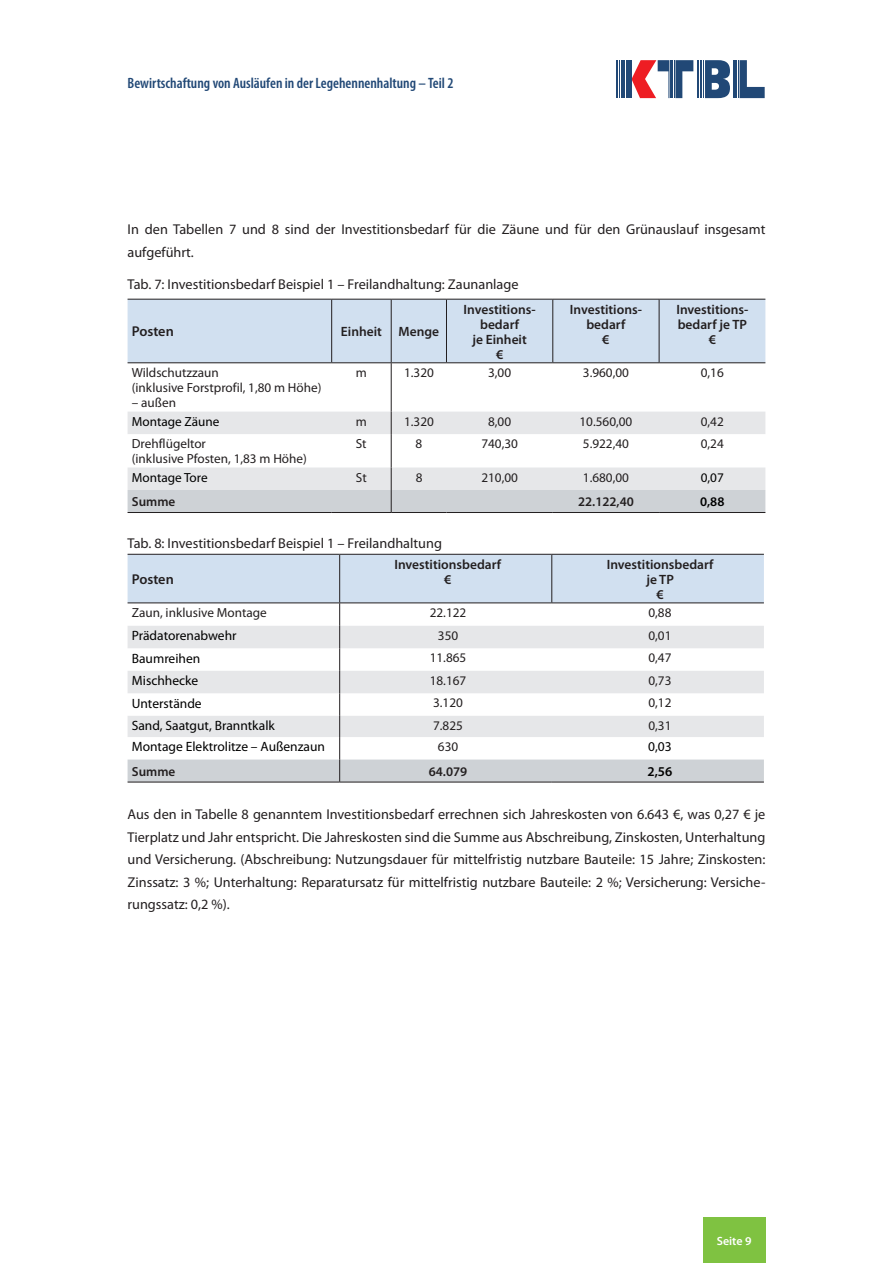
<style>
.page{position:relative;width:893px;height:1263px;background:#fff}
.page>*{position:absolute;margin:0;border:0;box-sizing:border-box;transform-origin:0 0}
.t1{font:600 condensed 15px "Myriad Pro";color:#214876}
.t2{font:14.25px/22.5px "Myriad Pro";color:#231f20}
.t3{font:600 14.25px "Myriad Pro";color:#231f20}
.t4{font:600 13.5px/15px "Myriad Pro";color:#231f20;text-align:center}
.t5{font:13.5px "Myriad Pro";color:#000}
.t6{font:600 13.5px "Myriad Pro";color:#000}
.t7{font:13.2px/15px "Myriad Pro";color:#231f20}
.t8{font:13.2px "Myriad Pro";color:#000}
.t9{font:600 13.2px "Myriad Pro";color:#231f20}
.t10{font:600 13.2px "Myriad Pro";color:#000}
.t11{font:600 12px "Myriad Pro";color:#fff}
</style>
<div class="page">
<svg style="left:631px;top:60px;width:38px;height:38px"></svg>
<hr style="left:670px;top:60px;width:1px;height:38px;background:#214876">
<hr style="left:672px;top:60px;width:1px;height:38px;background:#214876">
<hr style="left:674px;top:60px;width:1px;height:38px;background:#214876">
<svg style="left:675px;top:60px;width:18px;height:38px"></svg>
<hr style="left:733px;top:60px;width:1px;height:38px;background:#214876">
<hr style="left:736px;top:60px;width:1px;height:38px;background:#214876">
<hr style="left:738px;top:60px;width:1px;height:38px;background:#214876">
<svg style="left:739px;top:60px;width:26px;height:38px"></svg>
<hr style="left:697px;top:60px;width:2px;height:38px;background:#214876">
<hr style="left:700px;top:60px;width:1px;height:38px;background:#214876">
<svg style="left:705px;top:60px;width:25px;height:38px"></svg>
<hr style="left:701px;top:60px;width:1px;height:38px;background:#214876">
<hr style="left:703px;top:60px;width:1px;height:38px;background:#214876">
<hr style="left:617px;top:60px;width:1px;height:38px;background:#214876">
<hr style="left:619px;top:60px;width:1px;height:38px;background:#214876">
<hr style="left:621px;top:60px;width:1px;height:38px;background:#214876">
<hr style="left:622px;top:60px;width:1px;height:38px;background:#214876">
<hr style="left:624px;top:60px;width:1px;height:38px;background:#214876">
<div style="left:626px;top:60px;width:5px;height:38px;background:#214876"></div>
<div style="left:128px;top:300px;width:637px;height:62px;background:#d1e0f0"></div>
<svg style="left:128px;top:412px;width:637px;height:55px"></svg>
<hr style="left:128px;top:299px;width:204px;height:1px;background:#231f20">
<hr style="left:332px;top:299px;width:59px;height:1px;background:#231f20">
<hr style="left:331px;top:300px;width:1px;height:62px;background:#231f20">
<hr style="left:391px;top:299px;width:55px;height:1px;background:#231f20">
<hr style="left:391px;top:300px;width:1px;height:62px;background:#231f20">
<hr style="left:446px;top:299px;width:107px;height:1px;background:#231f20">
<hr style="left:446px;top:300px;width:1px;height:62px;background:#231f20">
<hr style="left:553px;top:299px;width:106px;height:1px;background:#231f20">
<hr style="left:552px;top:300px;width:1px;height:62px;background:#231f20">
<hr style="left:659px;top:299px;width:106px;height:1px;background:#231f20">
<hr style="left:659px;top:300px;width:1px;height:62px;background:#231f20">
<hr style="left:128px;top:362px;width:204px;height:1px;background:#231f20">
<hr style="left:332px;top:362px;width:59px;height:1px;background:#231f20">
<hr style="left:391px;top:362px;width:55px;height:1px;background:#231f20">
<hr style="left:446px;top:362px;width:107px;height:1px;background:#231f20">
<hr style="left:553px;top:362px;width:106px;height:1px;background:#231f20">
<hr style="left:659px;top:362px;width:106px;height:1px;background:#231f20">
<hr style="left:128px;top:512px;width:204px;height:1px;background:#231f20">
<hr style="left:332px;top:512px;width:59px;height:1px;background:#231f20">
<hr style="left:391px;top:512px;width:55px;height:1px;background:#231f20">
<hr style="left:446px;top:512px;width:107px;height:1px;background:#231f20">
<hr style="left:553px;top:512px;width:106px;height:1px;background:#231f20">
<hr style="left:659px;top:512px;width:106px;height:1px;background:#231f20">
<hr style="left:391px;top:363px;width:1px;height:49px;background:#231f20">
<svg style="left:391px;top:412px;width:1px;height:22px"></svg>
<hr style="left:391px;top:434px;width:1px;height:33px;background:#231f20">
<svg style="left:128px;top:467px;width:637px;height:45px;background:#dadddf"></svg>
<svg style="left:128px;top:554px;width:636px;height:228px"></svg>
<hr style="left:128px;top:782px;width:212px;height:1px;background:#231f20">
<hr style="left:340px;top:782px;width:212px;height:1px;background:#231f20">
<hr style="left:552px;top:782px;width:212px;height:1px;background:#231f20">
<div style="left:703px;top:1217px;width:62px;height:46px;background:#7fc241"></div>
<p class="t1" style="left:128px;top:74px;width:327px">Bewirtschaftung von Ausläufen in der Legehennenhaltung – Teil 2</p>
<p class="t2" style="left:128px;top:218px;width:639px">In den Tabellen 7 und 8 sind der Investitionsbedarf für die Zäune und für den Grünauslauf insgesamt aufgeführt.</p>
<p class="t2" style="left:128px;top:273px;width:392px">Tab. 7: Investitionsbedarf Beispiel 1 – Freilandhaltung: Zaunanlage</p>
<p class="t3" style="left:132px;top:324px;width:44px">Posten</p>
<p class="t4" style="left:341px;top:324px;width:100px">Einheit Menge</p>
<p class="t4" style="left:464px;top:302px;width:74px">Investitions&shy;bedarf<br>je Einheit<br>€</p>
<p class="t4" style="left:570px;top:302px;width:74px">Investitions&shy;bedarf<br>€</p>
<p class="t4" style="left:676px;top:302px;width:74px">Investitions&shy;bedarf je TP €</p>
<p class="t7" style="left:132px;top:366px;width:191px">Wildschutzzaun<br>(inklusive Forstprofil, 1,80 m Höhe)</p>
<p class="t7" style="left:132px;top:396px;width:46px">– außen</p>
<p class="t7" style="left:356px;top:366px;width:13px">m</p>
<p class="t7" style="left:404px;top:366px;width:31px">1.320</p>
<p class="t7" style="left:488px;top:366px;width:25px">3,00</p>
<p class="t7" style="left:583px;top:366px;width:48px">3.960,00</p>
<p class="t7" style="left:701px;top:366px;width:25px">0,16</p>
<p class="t8" style="left:132px;top:414px;width:89px">Montage Zäune</p>
<p class="t7" style="left:356px;top:414px;width:13px">m</p>
<p class="t7" style="left:404px;top:414px;width:31px">1.320</p>
<p class="t7" style="left:488px;top:414px;width:25px">8,00</p>
<p class="t7" style="left:580px;top:414px;width:54px">10.560,00</p>
<p class="t7" style="left:701px;top:414px;width:25px">0,42</p>
<p class="t7" style="left:132px;top:437px;width:177px">Drehflügeltor<br>(inklusive Pfosten, 1,83 m Höhe)</p>
<p class="t7" style="left:356px;top:437px;width:12px">St</p>
<p class="t7" style="left:416px;top:437px;width:8px">8</p>
<p class="t7" style="left:481px;top:437px;width:38px">740,30</p>
<p class="t7" style="left:583px;top:437px;width:48px">5.922,40</p>
<p class="t7" style="left:701px;top:437px;width:25px">0,24</p>
<p class="t8" style="left:132px;top:470px;width:77px">Montage Tore</p>
<p class="t7" style="left:356px;top:470px;width:12px">St</p>
<p class="t7" style="left:416px;top:470px;width:8px">8</p>
<p class="t7" style="left:481px;top:470px;width:38px">210,00</p>
<p class="t7" style="left:583px;top:470px;width:48px">1.680,00</p>
<p class="t8" style="left:701px;top:470px;width:25px">0,07</p>
<p class="t9" style="left:132px;top:494px;width:45px">Summe</p>
<p class="t9" style="left:578px;top:494px;width:57px">22.122,40</p>
<p class="t10" style="left:700px;top:494px;width:26px">0,88</p>
<p class="t2" style="left:128px;top:532px;width:316px">Tab. 8: Investitionsbedarf Beispiel 1 – Freilandhaltung</p>
<p class="t3" style="left:132px;top:571px;width:44px">Posten</p>
<p class="t4" style="left:394px;top:557px;width:108px">Investitionsbedarf €</p>
<p class="t4" style="left:607px;top:557px;width:108px">Investitionsbedarf je TP<br>€</p>
<p class="t7" style="left:132px;top:606px;width:136px">Zaun, inklusive Montage</p>
<p class="t7" style="left:430px;top:606px;width:38px">22.122</p>
<p class="t7" style="left:648px;top:606px;width:25px">0,88</p>
<p class="t5" style="left:132px;top:628px;width:106px">Prädatorenabwehr</p>
<p class="t7" style="left:438px;top:628px;width:22px">350</p>
<p class="t7" style="left:648px;top:628px;width:25px">0,01</p>
<p class="t5" style="left:132px;top:651px;width:70px">Baumreihen</p>
<p class="t7" style="left:430px;top:651px;width:38px">11.865</p>
<p class="t7" style="left:648px;top:651px;width:25px">0,47</p>
<p class="t5" style="left:132px;top:673px;width:68px">Mischhecke</p>
<p class="t7" style="left:430px;top:673px;width:38px">18.167</p>
<p class="t7" style="left:648px;top:673px;width:25px">0,73</p>
<p class="t5" style="left:132px;top:696px;width:71px">Unterstände</p>
<p class="t7" style="left:433px;top:696px;width:31px">3.120</p>
<p class="t7" style="left:648px;top:696px;width:25px">0,12</p>
<p class="t5" style="left:132px;top:718px;width:145px">Sand, Saatgut, Branntkalk</p>
<p class="t7" style="left:433px;top:718px;width:31px">7.825</p>
<p class="t7" style="left:648px;top:718px;width:25px">0,31</p>
<p class="t5" style="left:132px;top:739px;width:195px">Montage Elektrolitze – Außenzaun</p>
<p class="t7" style="left:438px;top:739px;width:22px">630</p>
<p class="t5" style="left:648px;top:739px;width:25px">0,03</p>
<p class="t9" style="left:132px;top:764px;width:45px">Summe</p>
<p class="t9" style="left:429px;top:764px;width:40px">64.079</p>
<p class="t6" style="left:647px;top:764px;width:26px">2,56</p>
<p class="t2" style="left:128px;top:803px;width:639px;text-align:justify">Aus den in Tabelle 8 genanntem Investitionsbedarf errechnen sich Jahreskosten von 6.643 €, was 0,27 € je Tierplatz und Jahr entspricht. Die Jahreskosten sind die Summe aus Abschreibung, Zinskosten, Unterhaltung und Versicherung. (Abschreibung: Nutzungsdauer für mittelfristig nutzbare Bauteile: 15 Jahre; Zinskosten:<br>Zinssatz: 3 %; Unterhaltung: Reparatursatz für mittelfristig nutzbare Bauteile: 2 %; Versicherung: Versiche&shy;rungssatz: 0,2 %).</p>
<p class="t11" style="left:717px;top:1234px;width:36px">Seite 9</p>
</div>
